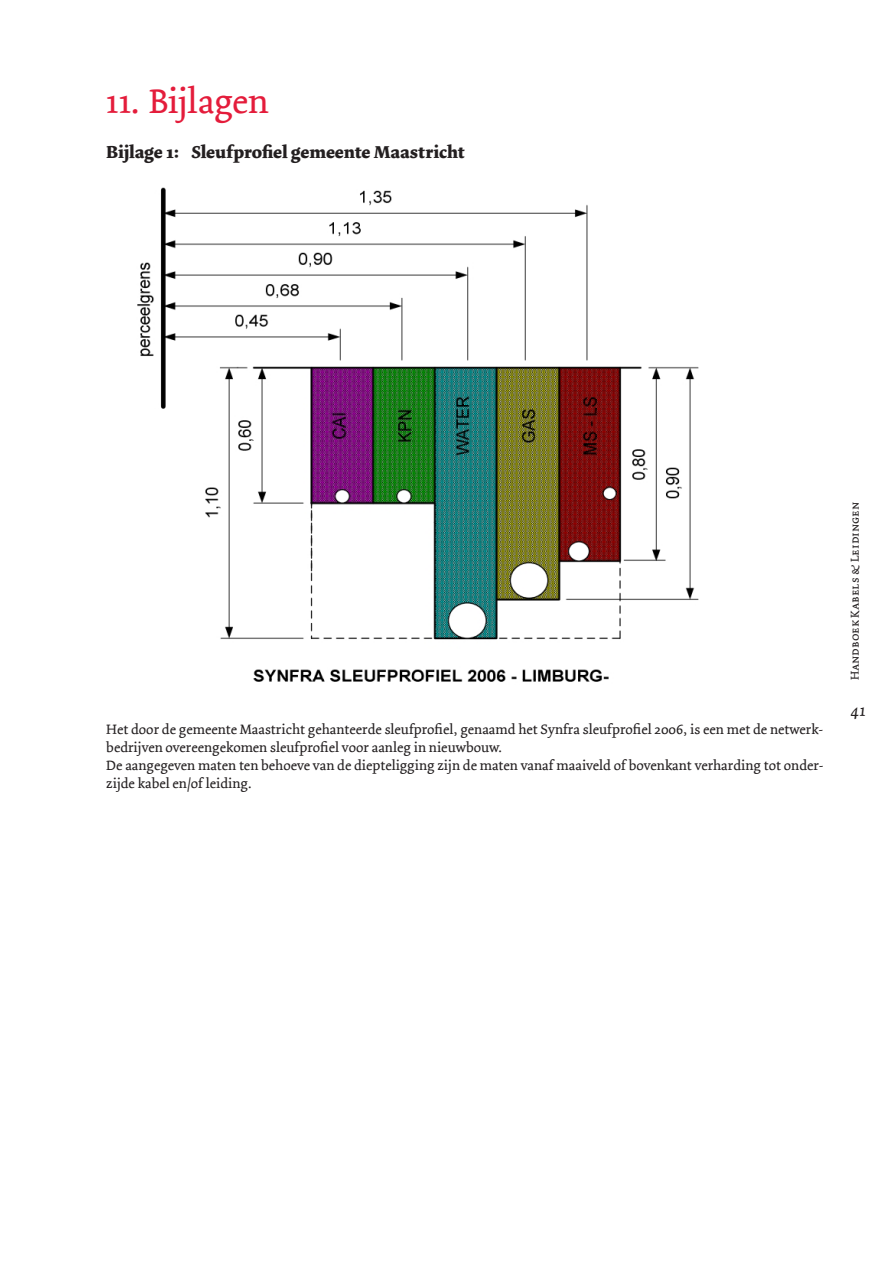
<style>
.page{position:relative;width:893px;height:1263px;background:#fff}
.page>*{position:absolute;margin:0;border:0;box-sizing:border-box;transform-origin:0 0}
.t1{font:36px "Dolly";letter-spacing:-.015em;color:#e41c3b}
.t2{font:700 18px "Dolly";color:#231f20}
.t3{font:italic 18px "Dolly";color:#231f20}
.t4{font:14.25px/18px "Dolly";color:#231f20}
.t5{font:12px "Dolly Small Caps";color:#231f20}
</style>
<div class="page">
<img style="left:137px;top:187px;width:562px;height:495px">
<h1 class="t1" style="left:106px;top:80px;width:164px">11. Bijlagen</h1>
<p class="t2" style="left:106px;top:141px;width:360px">Bijlage 1: Sleufprofiel gemeente Maastricht</p>
<p class="t4" style="left:106px;top:721px;width:719px">Het door de gemeente Maastricht gehanteerde sleufprofiel, genaamd het Synfra sleufprofiel 2006, is een met de netwerk&shy;bedrijven overeengekomen sleufprofiel voor aanleg in nieuwbouw.<br>De aangegeven maten ten behoeve van de diepteligging zijn de maten vanaf maaiveld of bovenkant verharding tot onder&shy;zijde kabel en/of leiding.</p>
<p class="t5" style="left:848px;top:680px;width:180px;rotate:-90deg">Handboek Kabels &amp; Leidingen</p>
<p class="t3" style="left:850px;top:700px;width:16px">41</p>
</div>
